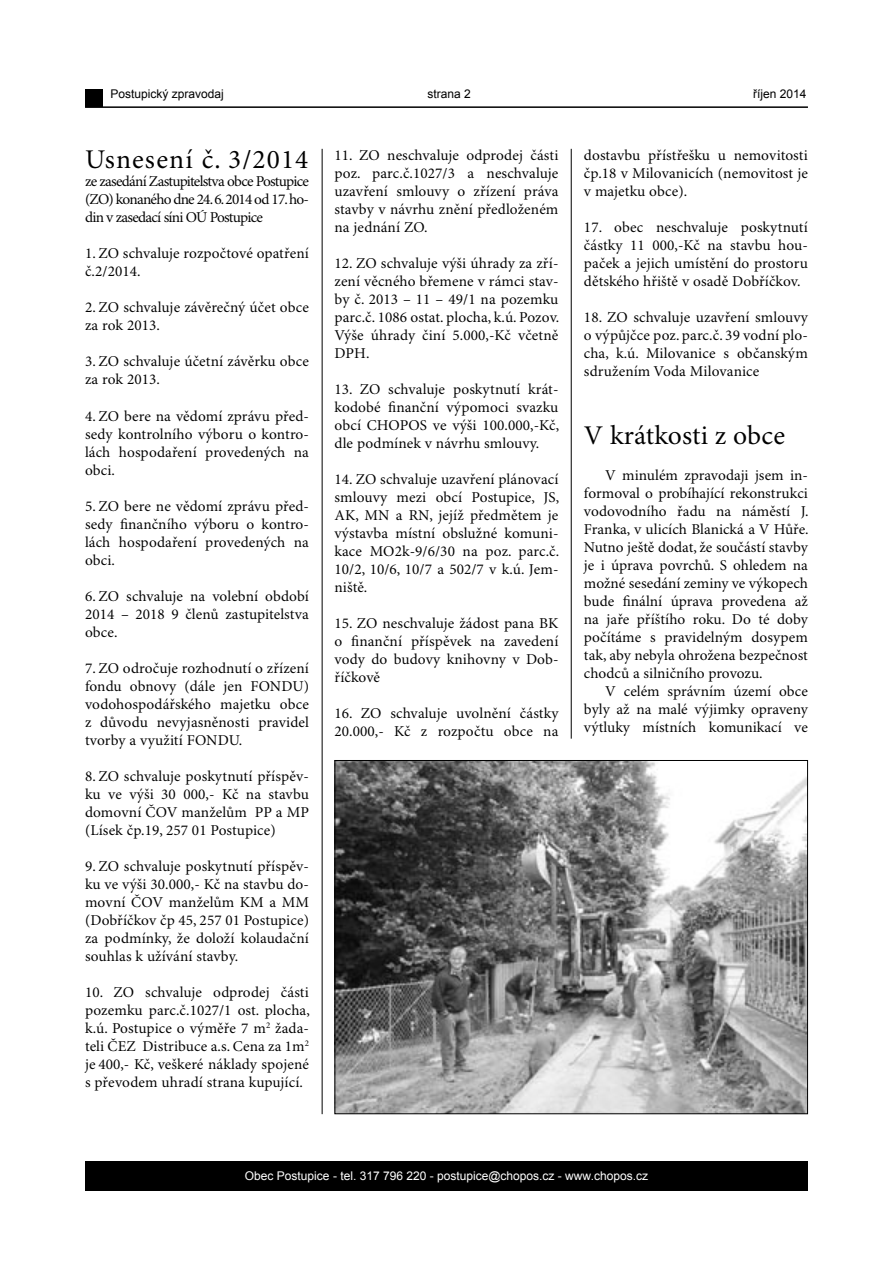
<style>
.page{position:relative;width:893px;height:1263px;background:#fff}
.page>*{position:absolute;margin:0;border:0;box-sizing:border-box;transform-origin:0 0}
.t1{font:27px "Minion Pro";letter-spacing:.04em;color:#000}
.t2{font:27px "Minion Pro";letter-spacing:.01em;color:#000}
.t3{font:15px/18px "Minion Pro";letter-spacing:.005em;color:#000;text-align:justify}
.t4{font:12px "Arial";color:#fff}
.t5{font:12px "Arial";color:#000}
</style>
<div class="page">
<div style="left:85px;top:1161px;width:723px;height:30px;background:#000"></div>
<div style="left:85px;top:89px;width:18px;height:18px;background:#000"></div>
<hr style="left:85px;top:106px;width:723px;height:2px;background:#000">
<hr style="left:571px;top:149px;width:1px;height:590px;background:#000">
<hr style="left:322px;top:149px;width:1px;height:965px;background:#000">
<img style="left:336px;top:762px;width:470px;height:350px">
<p class="t5" style="left:111px;top:86px;width:115px">Postupický zpravodaj</p>
<p class="t5" style="left:427px;top:86px;width:45px">strana 2</p>
<p class="t5" style="left:753px;top:86px;width:55px">říjen 2014</p>
<h1 class="t1" style="left:85px;top:144px;width:225px">Usnesení č. 3/2014</h1>
<p class="t3" style="left:85px;top:173px;width:225px">ze zasedání Zastupitelstva obce Postupice (ZO) konaného dne 24. 6. 2014 od 17. ho&shy;din v zasedací síni OÚ Postupice</p>
<p class="t3" style="left:85px;top:245px;width:225px">1. ZO schvaluje rozpočtové opatření č.2/2014.</p>
<p class="t3" style="left:85px;top:299px;width:225px">2. ZO schvaluje závěrečný účet obce za rok 2013.</p>
<p class="t3" style="left:85px;top:353px;width:225px">3. ZO schvaluje účetní závěrku obce za rok 2013.</p>
<p class="t3" style="left:85px;top:407px;width:225px">4. ZO bere na vědomí zprávu před&shy;sedy kontrolního výboru o kontro&shy;lách hospodaření provedených na obci.</p>
<p class="t3" style="left:85px;top:497px;width:225px">5. ZO bere ne vědomí zprávu před&shy;sedy finančního výboru o kontro&shy;lách hospodaření provedených na obci.</p>
<p class="t3" style="left:85px;top:587px;width:225px">6. ZO schvaluje na volební období 2014 – 2018 9 členů zastupitelstva obce.</p>
<p class="t3" style="left:85px;top:659px;width:225px">7. ZO odročuje rozhodnutí o zřízení fondu obnovy (dále jen FONDU) vodohospodářského majetku obce z důvodu nevyjasněnosti pravidel tvorby a využití FONDU.</p>
<p class="t3" style="left:85px;top:767px;width:225px">8. ZO schvaluje poskytnutí příspěv&shy;ku ve výši 30 000,- Kč na stavbu domovní ČOV manželům PP a MP (Lísek čp.19, 257 01 Postupice)</p>
<p class="t3" style="left:85px;top:857px;width:225px">9. ZO schvaluje poskytnutí příspěv&shy;ku ve výši 30.000,- Kč na stavbu do&shy;movní ČOV manželům KM a MM (Dobříčkov čp 45, 257 01 Postupice) za podmínky, že doloží kolaudační souhlas k užívání stavby.</p>
<p class="t3" style="left:85px;top:983px;width:226px">10. ZO schvaluje odprodej části pozemku parc.č.1027/1 ost. plocha, k.ú. Postupice o výměře 7 m<sup>2</sup> žada&shy;teli ČEZ Distribuce a.s. Cena za 1m<sup>2 </sup>je 400,- Kč, veškeré náklady spojené s převodem uhradí strana kupující.</p>
<p class="t3" style="left:334px;top:146px;width:225px">11. ZO neschvaluje odprodej části poz. parc.č.1027/3 a neschvaluje uzavření smlouvy o zřízení práva stavby v návrhu znění předloženém na jednání ZO.</p>
<p class="t3" style="left:334px;top:254px;width:226px">12. ZO schvaluje výši úhrady za zří&shy;zení věcného břemene v rámci stav&shy;by č. 2013 – 11 – 49/1 na pozemku parc.č. 1086 ostat. plocha, k.ú. Pozov.<br>Výše úhrady činí 5.000,-Kč včetně DPH.</p>
<p class="t3" style="left:334px;top:380px;width:226px">13. ZO schvaluje poskytnutí krát&shy;kodobé finanční výpomoci svazku obcí CHOPOS ve výši 100.000,-Kč, dle podmínek v návrhu smlouvy.</p>
<p class="t3" style="left:334px;top:470px;width:226px">14. ZO schvaluje uzavření plánovací smlouvy mezi obcí Postupice, JS, AK, MN a RN, jejíž předmětem je výstavba místní obslužné komuni&shy;kace MO2k-9/6/30 na poz. parc.č.<br>10/2, 10/6, 10/7 a 502/7 v k.ú. Jem&shy;niště.</p>
<p class="t3" style="left:334px;top:614px;width:225px">15. ZO neschvaluje žádost pana BK o finanční příspěvek na zavedení vody do budovy knihovny v Dob&shy;říčkově</p>
<p class="t3" style="left:334px;top:704px;width:225px">16. ZO schvaluje uvolnění částky<br>20.000,- Kč z rozpočtu obce na</p>
<p class="t3" style="left:584px;top:146px;width:225px">dostavbu přístřešku u nemovitosti čp.18 v Milovanicích (nemovitost je v majetku obce).</p>
<p class="t3" style="left:584px;top:218px;width:225px">17. obec neschvaluje poskytnutí částky 11 000,-Kč na stavbu hou&shy;paček a jejich umístění do prostoru dětského hřiště v osadě Dobříčkov.</p>
<p class="t3" style="left:584px;top:308px;width:225px">18. ZO schvaluje uzavření smlouvy o výpůjčce poz. parc.č. 39 vodní plo&shy;cha, k.ú. Milovanice s občanským sdružením Voda Milovanice</p>
<h1 class="t2" style="left:584px;top:419px;width:203px">V krátkosti z obce</h1>
<p class="t3" style="left:584px;top:467px;width:226px;text-indent:21px">V minulém zpravodaji jsem in&shy;formoval o probíhající rekonstrukci vodovodního řadu na náměstí J.<br>Franka, v ulicích Blanická a V Hůře.<br>Nutno ještě dodat, že součástí stavby je i úprava povrchů. S ohledem na možné sesedání zeminy ve výkopech bude finální úprava provedena až na jaře příštího roku. Do té doby počítáme s pravidelným dosypem tak, aby nebyla ohrožena bezpečnost chodců a silničního provozu.</p>
<p class="t3" style="left:584px;top:683px;width:225px;text-indent:21px">V celém správním území obce byly až na malé výjimky opraveny výtluky místních komunikací ve</p>
<p class="t4" style="left:245px;top:1168px;width:405px">Obec Postupice - tel. 317 796 220 - postupice@chopos.cz - www.chopos.cz</p>
</div>
